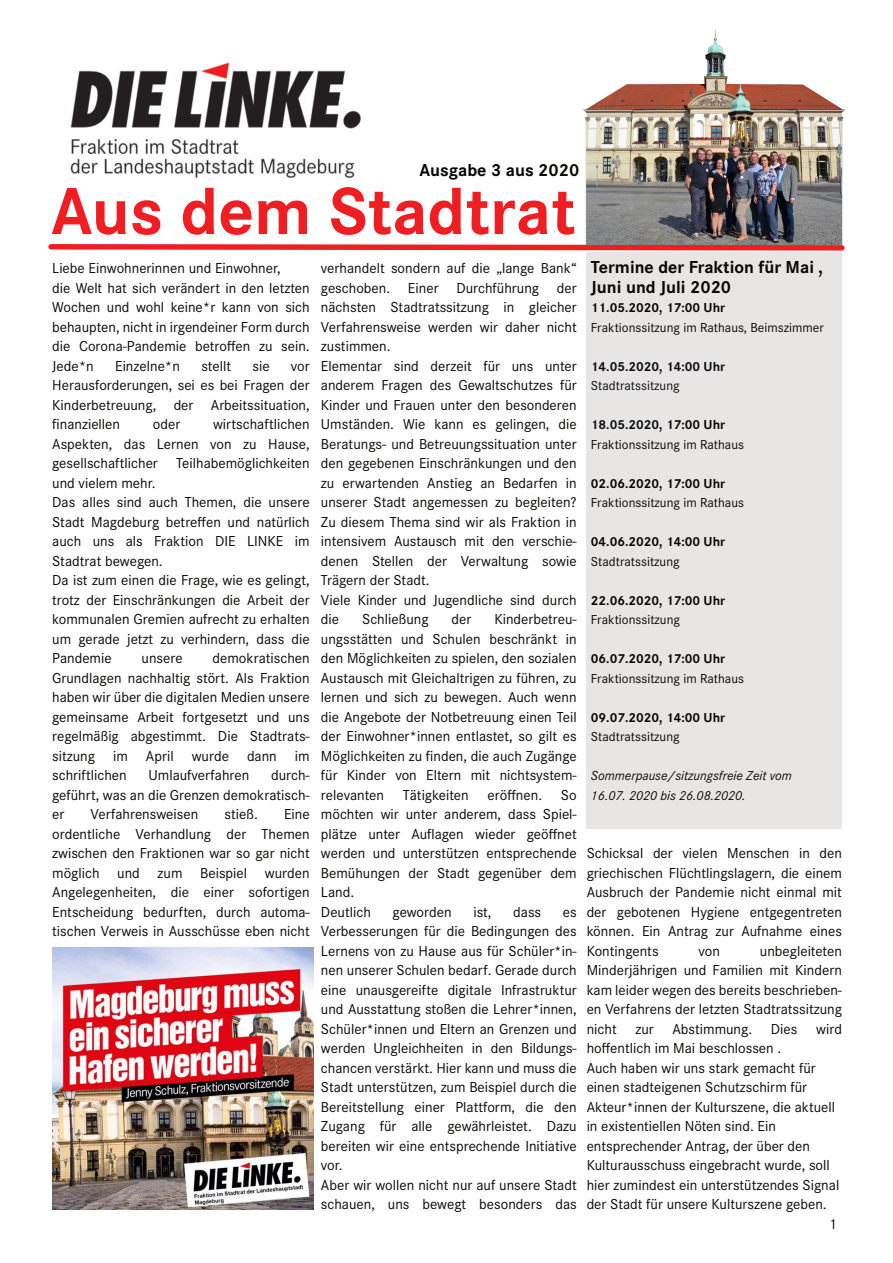
<style>
.page{position:relative;width:893px;height:1263px;background:#fff}
.page>*{position:absolute;margin:0;border:0;box-sizing:border-box;transform-origin:0 0}
.t1{font:700 69px "Corporate S";color:#ee1e23}
.t2{font:700 18px/19.5px "Corporate S";color:#080704}
.t3{font:15px/19.5px "Corporate S";color:#080704}
.t4{font:13.5px/19.5px "Corporate S";color:#080704}
.t5{font:700 13.5px "Corporate S";color:#080704}
.t6{font:italic 13.5px/19.5px "Corporate S";color:#080704}
.t7{font:700 13.5px "Corporate S";color:#0a0c14}
.t8{font:13.5px "Corporate S";color:#0a0c14}
.s1{font-weight:700;color:#0a0c14}
.s2{font-weight:700}
</style>
<div class="page">
<svg style="left:48px;top:244px;width:797px;height:9px"></svg>
<div style="left:587px;top:253px;width:255px;height:576px;background:#e8e6e5"></div>
<img style="left:70px;top:62px;width:291px;height:116px">
<img style="left:52px;top:948px;width:262px;height:261px">
<img style="left:583px;top:31px;width:262px;height:213px">
<p class="t2" style="left:419px;top:160px;width:161px">Ausgabe 3 aus 2020</p>
<h1 class="t1" style="left:51px;top:170px;width:526px">Aus dem Stadtrat</h1>
<p class="t3" style="left:52px;top:258px;width:259px">Liebe Einwohnerinnen und Einwohner,<br>die Welt hat sich verändert in den letzten Wochen und wohl keine*r kann von sich behaupten, nicht in irgendeiner Form durch die Corona-Pandemie betroffen zu sein.<br>Jede*n</p>
<p class="t3" style="left:115px;top:356px;width:66px">Einzelne*n</p>
<p class="t3" style="left:201px;top:356px;width:31px">stellt</p>
<p class="t3" style="left:252px;top:356px;width:19px">sie</p>
<p class="t3" style="left:52px;top:356px;width:259px;text-align:justify;text-indent:239px">vor Herausforderungen, sei es bei Fragen der Kinderbetreuung, der Arbeitssituation, finanziellen</p>
<p class="t3" style="left:52px;top:414px;width:259px;text-indent:161px">wirtschaftlichen<br>Aspekten, das Lernen von zu Hause, gesellschaftlicher Teilhabemöglichkeiten und vielem mehr.<br>Das alles sind auch Themen, die unsere<br>Stadt Magdeburg betreffen und natürlich auch uns als Fraktion DIE LINKE im<br>Stadtrat bewegen.<br>Da ist zum einen die Frage, wie es gelingt, trotz der Einschränkungen die Arbeit der kommunalen Gremien aufrecht zu erhalten um gerade jetzt zu verhindern, dass die<br>Pandemie</p>
<p class="t3" style="left:153px;top:414px;width:29px">oder</p>
<p class="t3" style="left:52px;top:648px;width:259px;text-align:justify;text-indent:160px">demokratischen Grundlagen nachhaltig stört. Als Fraktion haben wir über die digitalen Medien unsere gemeinsame Arbeit fortgesetzt und uns regelmäßig abgestimmt. Die Stadtrats&shy;sitzung im April wurde dann im schriftlichen</p>
<p class="t3" style="left:142px;top:648px;width:43px">unsere</p>
<p class="t3" style="left:149px;top:765px;width:102px">Umlaufverfahren</p>
<p class="t3" style="left:52px;top:765px;width:259px;text-align:justify;text-indent:219px">durch&shy;geführt, was an die Grenzen demokratisch&shy;er</p>
<p class="t3" style="left:91px;top:804px;width:109px">Verfahrensweisen</p>
<p class="t3" style="left:224px;top:804px;width:35px">stieß.</p>
<p class="t3" style="left:52px;top:804px;width:259px;text-align:justify;text-indent:232px">Eine ordentliche Verhandlung der Themen zwischen den Fraktionen war so gar nicht möglich und zum Beispiel wurden Angelegenheiten, die einer sofortigen Entscheidung bedurften, durch automa&shy;tischen Verweis in Ausschüsse eben nicht</p>
<p class="t3" style="left:321px;top:258px;width:257px">verhandelt sondern auf die „lange Bank“ geschoben. Einer Durchführung der nächsten Stadtratssitzung in gleicher Verfahrensweise werden wir daher nicht zustimmen.<br>Elementar sind derzeit für uns unter anderem Fragen des Gewaltschutzes für Kinder und Frauen unter den besonderen Umständen. Wie kann es gelingen, die Beratungs- und Betreuungssituation unter den gegebenen Einschränkungen und den zu erwartenden Anstieg an Bedarfen in unserer Stadt angemessen zu begleiten?<br>Zu diesem Thema sind wir als Fraktion in intensivem Austausch mit den verschie&shy;denen Stellen der Verwaltung sowie Trägern der Stadt.<br>Viele Kinder und Jugendliche sind durch die</p>
<p class="t3" style="left:362px;top:609px;width:68px">Schließung</p>
<p class="t3" style="left:452px;top:609px;width:21px">der</p>
<p class="t3" style="left:321px;top:609px;width:257px;text-align:justify;text-indent:173px">Kinderbetreu&shy;ungsstätten und Schulen beschränkt in den Möglichkeiten zu spielen, den sozialen Austausch mit Gleichaltrigen zu führen, zu lernen und sich zu bewegen. Auch wenn die Angebote der Notbetreuung einen Teil der Einwohner*innen entlastet, so gilt es Möglichkeiten zu finden, die auch Zugänge für Kinder von Eltern mit nichtsystem&shy;relevanten</p>
<p class="t3" style="left:403px;top:785px;width:67px">Tätigkeiten</p>
<p class="t3" style="left:488px;top:785px;width:56px">eröffnen.</p>
<p class="t3" style="left:321px;top:785px;width:257px;text-indent:240px">So möchten wir unter anderem, dass Spiel&shy;plätze unter Auflagen wieder geöffnet werden und unterstützen entsprechende<br>Bemühungen der Stadt gegenüber dem<br>Land.<br>Deutlich</p>
<p class="t3" style="left:393px;top:902px;width:61px">geworden</p>
<p class="t3" style="left:473px;top:902px;width:20px">ist,</p>
<p class="t3" style="left:513px;top:902px;width:29px">dass</p>
<p class="t3" style="left:321px;top:902px;width:257px;text-indent:242px">es Verbesserungen für die Bedingungen des Lernens von zu Hause aus für Schüler*in&shy;nen unserer Schulen bedarf. Gerade durch eine unausgereifte digitale Infrastruktur und Ausstattung stoßen die Lehrer*innen, Schüler*innen und Eltern an Grenzen und werden Ungleichheiten in den Bildungs&shy;chancen verstärkt. Hier kann und muss die Stadt unterstützen, zum Beispiel durch die Bereitstellung einer Plattform, die den Zugang für alle gewährleistet. Dazu bereiten wir eine entsprechende Initiative vor.<br>Aber wir wollen nicht nur auf unsere Stadt schauen, uns bewegt besonders das</p>
<p class="t2" style="left:591px;top:257px;width:234px">Termine der Fraktion für Mai ,<br>Juni und Juli 2020</p>
<p class="t5" style="left:591px;top:299px;width:136px">11.05.2020, 17:00 Uhr</p>
<p class="t4" style="left:591px;top:317px;width:234px">Fraktionssitzung im Rathaus, Beimszimmer</p>
<p class="t7" style="left:591px;top:358px;width:136px">14.05.2020, 14:00 Uhr</p>
<p class="t8" style="left:591px;top:377px;width:90px">Stadtratssitzung</p>
<p class="t4" style="left:591px;top:415px;width:155px"><span class="s1">18.05.2020,</span> <span class="s2">17:00 Uhr<br></span>Fraktionssitzung im Rathaus</p>
<p class="t5" style="left:591px;top:475px;width:136px">02.06.2020, 17:00 Uhr</p>
<p class="t4" style="left:591px;top:493px;width:155px">Fraktionssitzung im Rathaus</p>
<p class="t5" style="left:591px;top:533px;width:136px">04.06.2020, 14:00 Uhr</p>
<p class="t4" style="left:591px;top:551px;width:90px">Stadtratssitzung</p>
<p class="t5" style="left:591px;top:592px;width:136px">22.06.2020, 17:00 Uhr</p>
<p class="t4" style="left:591px;top:610px;width:91px">Fraktionssitzung</p>
<p class="t5" style="left:591px;top:650px;width:136px">06.07.2020, 17:00 Uhr</p>
<p class="t4" style="left:591px;top:668px;width:155px">Fraktionssitzung im Rathaus</p>
<p class="t5" style="left:591px;top:709px;width:136px">09.07.2020, 14:00 Uhr</p>
<p class="t4" style="left:591px;top:727px;width:90px">Stadtratssitzung</p>
<p class="t6" style="left:591px;top:766px;width:202px">Sommerpause/sitzungsfreie Zeit vom<br>16.07. 2020 bis 26.08.2020.</p>
<p class="t3" style="left:587px;top:843px;width:257px;text-align:justify">Schicksal der vielen Menschen in den griechischen Flüchtlingslagern, die einem Ausbruch der Pandemie nicht einmal mit der gebotenen Hygiene entgegentreten können. Ein Antrag zur Aufnahme eines Kontingents</p>
<p class="t3" style="left:587px;top:941px;width:257px;text-indent:173px">unbegleiteten Minderjährigen und Familien mit Kindern kam leider wegen des bereits beschrieben&shy;en Verfahrens der letzten Stadtratssitzung nicht zur Abstimmung. Dies wird hoffentlich im Mai beschlossen .<br>Auch haben wir uns stark gemacht für einen stadteigenen Schutzschirm für Akteur*innen der Kulturszene, die aktuell in existentiellen Nöten sind. Ein entsprechender Antrag, der über den Kulturausschuss eingebracht wurde, soll hier zumindest ein unterstützendes Signal der Stadt für unsere Kulturszene geben.</p>
<p class="t3" style="left:698px;top:941px;width:23px">von</p>
<p class="t3" style="left:829px;top:1214px;width:9px">1</p>
</div>
